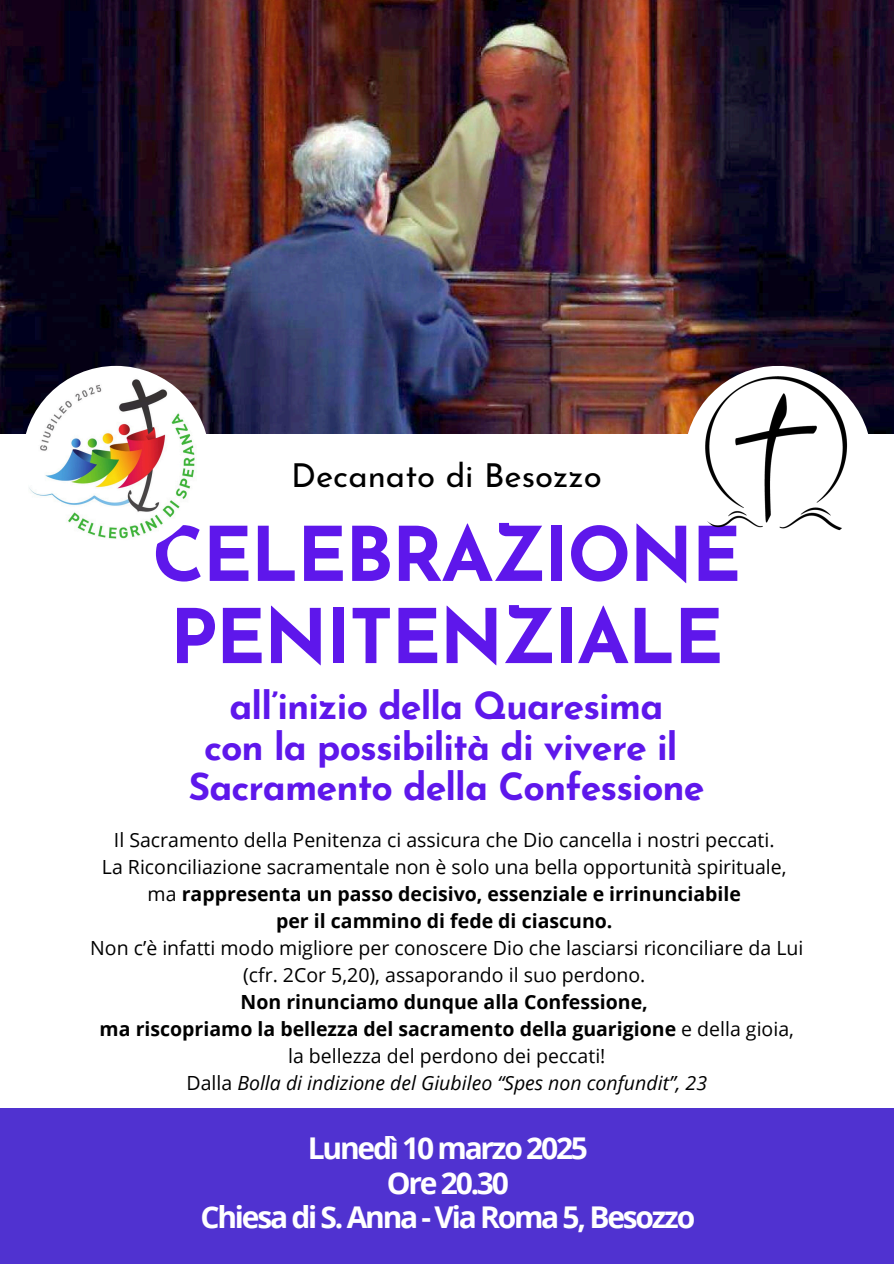
<style>
.page{position:relative;width:894px;height:1264px;background:#fff}
.page>*{position:absolute;margin:0;border:0;box-sizing:border-box;transform-origin:0 0}
.t1{font:700 75px/82.2px "Josefin Sans";letter-spacing:-.025em;color:#5e17eb}
.t2{font:700 37.5px/40.5px "Josefin Sans";letter-spacing:-.025em;color:#5e17eb;text-align:center}
.t3{font:33px "Josefin Sans";color:#000}
.t4{font:700 30px/34.8px "Open Sans";letter-spacing:-.075em;color:#fff;text-align:center}
.t5{font:19.5px "Open Sans";color:#000}
.t6{font:700 19.5px "Open Sans";color:#000}
.t7{font:italic 19.5px "Open Sans";color:#000}
.s1{font-weight:400}
.s2{font-style:normal}
</style>
<div class="page">
<img style="left:0;top:0;width:893px;height:433px">
<div style="left:0;top:1108px;width:893px;height:155px;background:#5032d0"></div>
<img style="left:22px;top:366px;width:188px;height:187px;border-radius:50%">
<img style="left:684px;top:366px;width:187px;height:187px;border-radius:50%">
<p class="t3" style="left:291px;top:462px;width:312px">Decanato di Besozzo</p>
<p class="t1" style="left:152px;top:521px;width:590px">CELEBRAZIONE<br>PENITENZIALE</p>
<p class="t2" style="left:188px;top:689px;width:517px">all’inizio della Quaresima<br>con la possibilità di vivere il<br>Sacramento della Confessione</p>
<h2 class="t5" style="left:114px;top:826px;width:662px">Il Sacramento della Penitenza ci assicura che Dio cancella i nostri peccati.</h2>
<p class="t5" style="left:102px;top:853px;width:686px">La Riconciliazione sacramentale non è solo una bella opportunità spirituale,</p>
<p class="t6" style="left:148px;top:880px;width:594px"><span class="s1">ma</span> rappresenta un passo decisivo, essenziale e irrinunciabile</p>
<p class="t6" style="left:276px;top:907px;width:338px">per il cammino di fede di ciascuno.</p>
<p class="t5" style="left:90px;top:934px;width:714px">Non c’è infatti modo migliore per conoscere Dio che lasciarsi riconciliare da Lui</p>
<p class="t5" style="left:243px;top:961px;width:403px">(cfr. 2Cor 5,20), assaporando il suo perdono.</p>
<p class="t6" style="left:240px;top:988px;width:409px">Non rinunciamo dunque alla Confessione,</p>
<p class="t6" style="left:100px;top:1015px;width:695px">ma riscopriamo la bellezza del sacramento della guarigione <span class="s1">e della gioia,</span></p>
<p class="t5" style="left:288px;top:1042px;width:319px">la bellezza del perdono dei peccati!</p>
<p class="t7" style="left:186px;top:1069px;width:522px"><span class="s2">Dalla</span> Bolla di indizione del Giubileo “Spes non confundit”, 23</p>
<p class="t4" style="left:200px;top:1129px;width:496px">Lunedì 10 marzo 2025<br>Ore 20.30<br>Chiesa di S. Anna - Via Roma 5, Besozzo</p>
</div>
